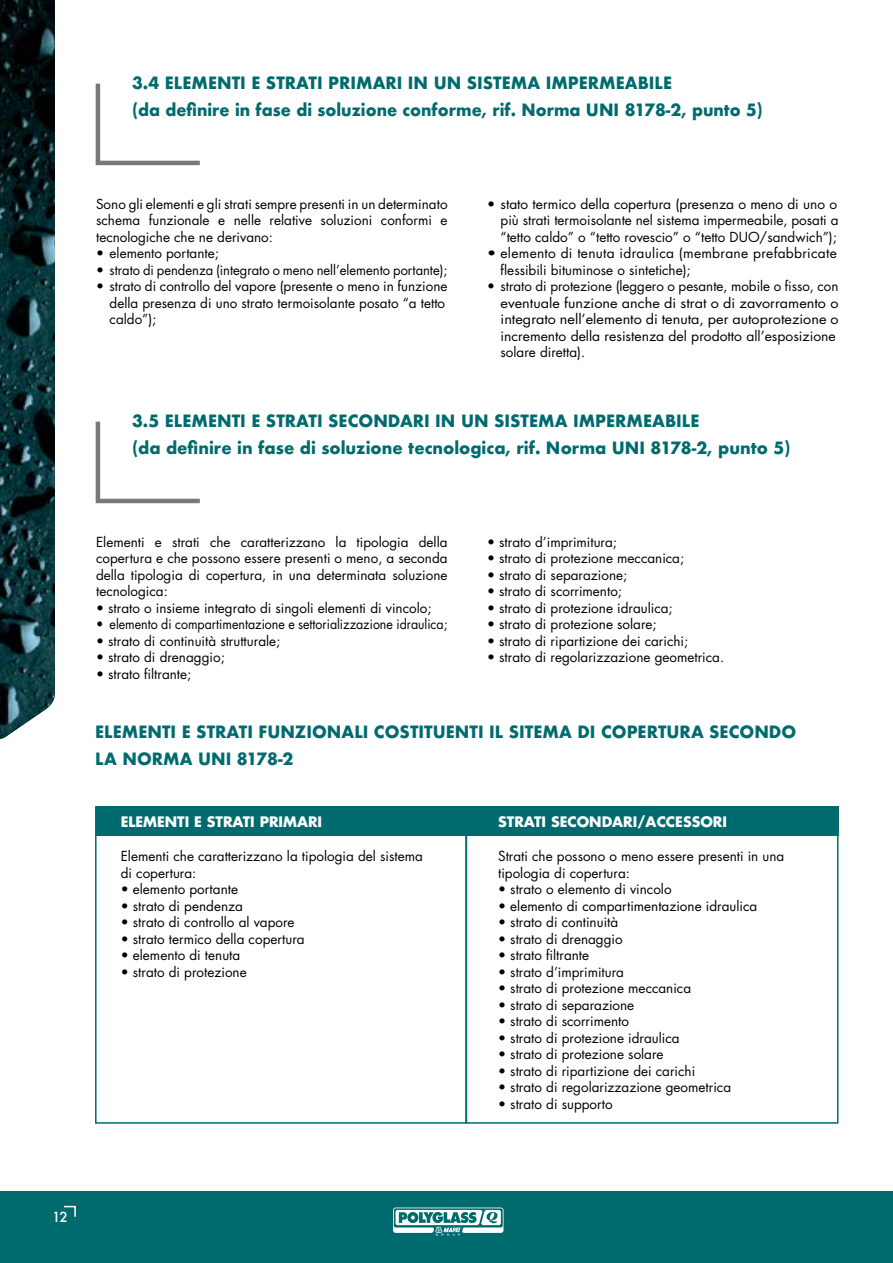
<style>
.page{position:relative;width:893px;height:1263px;background:#fff}
.page>*{position:absolute;margin:0;border:0;box-sizing:border-box;transform-origin:0 0}
.t1{font:700 16.5px/27px "Futura";color:#006b6e}
.t2{font:700 14.1px "Futura Std";color:#fff}
.t3{font:13.5px/16.5px "Futura Std";color:#000}
.t4{font:13.5px/16.5px "Futura Std";letter-spacing:.02em;color:#000;scale:1.14 1}
.t5{font:13.5px "Futura Std";color:#000;scale:.92 1}
.t6{font:500 13.5px "Futura";color:#fff}
</style>
<div class="page">
<div style="left:0;top:1191px;width:893px;height:72px;background:#006b6e"></div>
<svg style="left:393px;top:1207px;width:110px;height:28px"></svg>
<img style="left:0;top:0;width:55px;height:739px">
<div style="left:96px;top:807px;width:742px;height:29px;background:#006b6e"></div>
<svg style="left:95px;top:83px;width:105px;height:83px"></svg>
<svg style="left:95px;top:421px;width:105px;height:83px"></svg>
<div style="left:95px;top:806px;width:372px;height:318px;border:2px solid #006b6e"></div>
<div style="left:466px;top:806px;width:372px;height:318px;border:2px solid #006b6e"></div>
<svg style="left:64px;top:1205px;width:12px;height:12px"></svg>
<p class="t1" style="left:132px;top:69px;width:44px">3.4 ELEME</p>
<p class="t1" style="left:217px;top:69px;width:70px">NTI E STRATI</p>
<p class="t1" style="left:328px;top:69px;width:23px">PRIMARI</p>
<p class="t1" style="left:408px;top:69px;width:98px">IN UN SISTEMA</p>
<p class="t1" style="left:546px;top:69px;width:46px">IMPERMEA</p>
<p class="t1" style="left:132px;top:69px;width:632px;text-indent:506px">BILE<br>(da definire in fase di soluzione conforme, rif. Norma UNI 8178-2, punto 5)</p>
<p class="t3" style="left:96px;top:196px;width:353px;text-align:justify">Sono gli elementi e gli strati sempre presenti in un determinato schema funzionale e nelle relative soluzioni conformi e tecnologiche che ne derivano:</p>
<p class="t3" style="left:96px;top:245px;width:124px">• elemento portante;</p>
<p class="t3" style="left:96px;top:262px;width:353px">• strato di pendenza (integrato o meno nell’elemento portante);</p>
<p class="t3" style="left:110px;top:278px;width:339px;text-indent:-14px">• strato di controllo del vapore (presente o meno in funzione della presenza di uno strato termoisolante posato “a tetto caldo”);</p>
<p class="t3" style="left:501px;top:196px;width:339px;text-align:justify;text-indent:-14px">• stato termico della copertura (presenza o meno di uno o più strati termoisolante nel sistema impermeabile, posati a “tetto caldo” o “tetto rovescio” o “tetto DUO/sandwich”);</p>
<p class="t4" style="left:501px;top:245px;width:297px;text-indent:-13px">• elemento di tenuta idraulica (membrane prefabbricate flessibili bituminose o sintetiche);</p>
<p class="t3" style="left:501px;top:278px;width:339px;text-indent:-14px">• strato di protezione (leggero o pesante, mobile o fisso, con eventuale funzione anche di strat o di zavorramento o integrato nell’elemento di tenuta, per autoprotezione o incremento della resistenza del prodotto all’esposizione solare diretta).</p>
<p class="t1" style="left:132px;top:407px;width:44px">3.5 ELEME</p>
<p class="t1" style="left:217px;top:407px;width:70px">NTI E STRATI</p>
<p class="t1" style="left:328px;top:407px;width:71px">SECONDARI</p>
<p class="t1" style="left:435px;top:407px;width:98px">IN UN SISTEMA</p>
<p class="t1" style="left:573px;top:407px;width:46px">IMPERMEA</p>
<p class="t1" style="left:132px;top:407px;width:660px;text-indent:533px">BILE<br>(da definire in fase di soluzione tecnologica, rif. Norma UNI 8178-2, punto 5)</p>
<p class="t3" style="left:96px;top:534px;width:353px;text-align:justify">Elementi e strati che caratterizzano la tipologia della copertura e che possono essere presenti o meno, a seconda della tipologia di copertura, in una determinata soluzione tecnologica:</p>
<p class="t3" style="left:96px;top:600px;width:337px">• strato o insieme integrato di singoli elementi di vincolo;</p>
<p class="t5" style="left:96px;top:616px;width:383px">• elemento di compartimentazione e settorializzazione idraulica;</p>
<p class="t3" style="left:96px;top:633px;width:186px">• strato di continuità strutturale;</p>
<p class="t3" style="left:96px;top:649px;width:130px">• strato di drenaggio;</p>
<p class="t3" style="left:96px;top:666px;width:97px">• strato filtrante;</p>
<p class="t3" style="left:487px;top:534px;width:132px">• strato d’imprimitura;</p>
<p class="t3" style="left:487px;top:550px;width:199px">• strato di protezione meccanica;</p>
<p class="t3" style="left:487px;top:567px;width:142px">• strato di separazione;</p>
<p class="t3" style="left:487px;top:583px;width:137px">• strato di scorrimento;</p>
<p class="t3" style="left:487px;top:600px;width:187px">• strato di protezione idraulica;</p>
<p class="t3" style="left:487px;top:616px;width:171px">• strato di protezione solare;</p>
<p class="t3" style="left:487px;top:633px;width:203px">• strato di ripartizione dei carichi;</p>
<p class="t3" style="left:487px;top:649px;width:239px">• strato di regolarizzazione geometrica.</p>
<p class="t1" style="left:95px;top:718px;width:12px">ELEME</p>
<p class="t1" style="left:147px;top:718px;width:70px">NTI E STRATI</p>
<p class="t1" style="left:259px;top:718px;width:93px">FUNZIONALI</p>
<p class="t1" style="left:374px;top:718px;width:157px">COSTITUENTI IL SITEMA</p>
<p class="t1" style="left:577px;top:718px;width:206px">DI COPERTURA SECONDO</p>
<p class="t1" style="left:95px;top:745px;width:57px">LA NORMA</p>
<p class="t1" style="left:198px;top:745px;width:97px">UNI 8178-2</p>
<p class="t2" style="left:121px;top:813px;width:10px">ELEMENTI</p>
<p class="t2" style="left:194px;top:813px;width:22px">E STRATI</p>
<p class="t2" style="left:260px;top:813px;width:10px">PRIMARI</p>
<p class="t3" style="left:121px;top:848px;width:304px">Elementi che caratterizzano la tipologia del sistema di copertura:</p>
<p class="t3" style="left:121px;top:881px;width:119px">• elemento portante</p>
<p class="t3" style="left:121px;top:897px;width:124px">• strato di pendenza</p>
<p class="t3" style="left:121px;top:914px;width:175px">• strato di controllo al vapore</p>
<p class="t3" style="left:121px;top:930px;width:185px">• strato termico della copertura</p>
<p class="t3" style="left:121px;top:947px;width:121px">• elemento di tenuta</p>
<p class="t3" style="left:121px;top:963px;width:127px">• strato di protezione</p>
<p class="t2" style="left:498px;top:813px;width:9px">STRATI</p>
<p class="t2" style="left:551px;top:813px;width:178px">SECONDARI/ACCESSORI</p>
<p class="t3" style="left:498px;top:848px;width:288px">Strati che possono o meno essere presenti in una tipologia di copertura:</p>
<p class="t3" style="left:498px;top:881px;width:175px">• strato o elemento di vincolo</p>
<p class="t3" style="left:498px;top:897px;width:261px">• elemento di compartimentazione idraulica</p>
<p class="t3" style="left:498px;top:914px;width:122px">• strato di continuità</p>
<p class="t3" style="left:498px;top:930px;width:126px">• strato di drenaggio</p>
<p class="t3" style="left:498px;top:947px;width:93px">• strato filtrante</p>
<p class="t3" style="left:498px;top:963px;width:127px">• strato d’imprimitura</p>
<p class="t3" style="left:498px;top:980px;width:195px">• strato di protezione meccanica</p>
<p class="t3" style="left:498px;top:996px;width:138px">• strato di separazione</p>
<p class="t3" style="left:498px;top:1013px;width:132px">• strato di scorrimento</p>
<p class="t3" style="left:498px;top:1029px;width:183px">• strato di protezione idraulica</p>
<p class="t3" style="left:498px;top:1046px;width:167px">• strato di protezione solare</p>
<p class="t3" style="left:498px;top:1062px;width:199px">• strato di ripartizione dei carichi</p>
<p class="t3" style="left:498px;top:1079px;width:234px">• strato di regolarizzazione geometrica</p>
<p class="t3" style="left:498px;top:1095px;width:116px">• strato di supporto</p>
<p class="t6" style="left:52px;top:1208px;width:17px">12</p>
</div>
